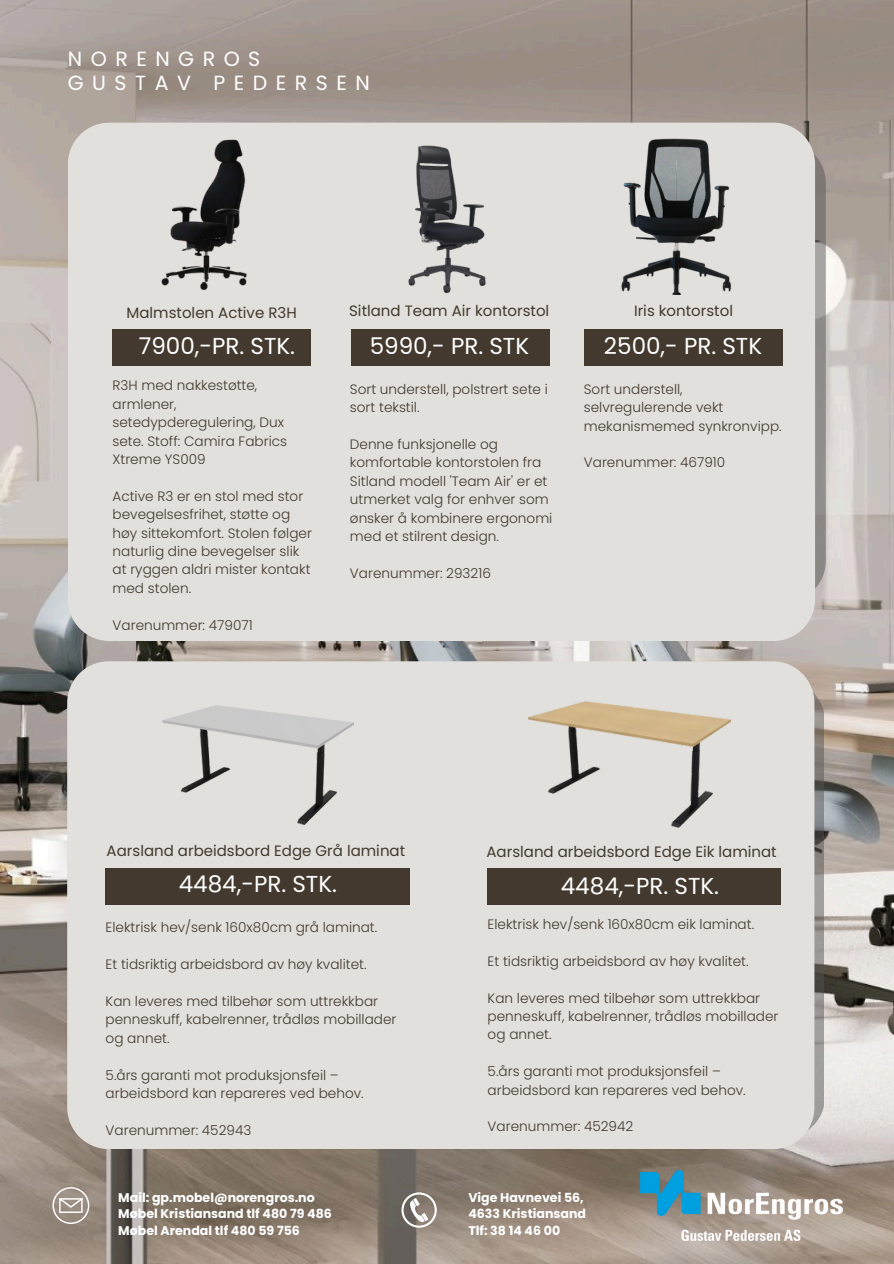
<style>
.page{position:relative;width:894px;height:1264px;background:#fff}
.page>*{position:absolute;margin:0;border:0;box-sizing:border-box;transform-origin:0 0}
.t1{font:23.1px "Poppins";color:#fff}
.t2{font:20.55px/23.7px "Poppins";letter-spacing:.415em;color:#fff}
.t3{font:15px "Poppins";color:#43392e}
.t4{font:300 13.65px/18.5px "Poppins";color:#43392e}
.t5{font:700 12.6px/16.8px "Poppins";color:#fff}
</style>
<div class="page">
<img style="left:0;top:0;width:893px;height:1263px">
<div style="left:67px;top:661px;width:747px;height:488px;background:#e1e0dc"></div>
<div style="left:106px;top:868px;width:304px;height:36px;background:#43392e"></div>
<div style="left:487px;top:868px;width:293px;height:36px;background:#43392e"></div>
<div style="left:68px;top:123px;width:746px;height:518px;background:#e1e0dc"></div>
<div style="left:351px;top:329px;width:198px;height:37px;background:#43392e"></div>
<div style="left:584px;top:329px;width:198px;height:37px;background:#43392e"></div>
<div style="left:112px;top:329px;width:198px;height:37px;background:#43392e"></div>
<img style="left:604px;top:136px;width:144px;height:158px">
<img style="left:394px;top:136px;width:104px;height:165px">
<img style="left:162px;top:705px;width:191px;height:119px">
<img style="left:528px;top:701px;width:202px;height:126px">
<img style="left:146px;top:127px;width:143px;height:176px">
<svg style="left:401px;top:1192px;width:35px;height:35px"></svg>
<svg style="left:52px;top:1187px;width:37px;height:36px"></svg>
<img style="left:640px;top:1170px;width:202px;height:70px">
<h3 class="t2" style="left:68px;top:47px;width:303px">NORENGROS<br>GUSTAV PEDERSEN</h3>
<h3 class="t3" style="left:126px;top:302px;width:172px">Malmstolen Active R3H</h3>
<p class="t3" style="left:349px;top:300px;width:202px">Sitland Team Air kontorstol</p>
<h3 class="t3" style="left:634px;top:300px;width:100px">Iris kontorstol</h3>
<h1 class="t1" style="left:139px;top:330px;width:158px">7900,-PR. STK.</h1>
<h3 class="t1" style="left:369px;top:330px;width:161px">5990,- PR. STK</h3>
<p class="t1" style="left:603px;top:330px;width:160px">2500,- PR. STK</p>
<h3 class="t4" style="left:112px;top:376px;width:176px">R3H med nakkestøtte, armlener, setedypderegulering, Dux sete. Stoff: Camira Fabrics<br>Xtreme YS009</h3>
<h3 class="t4" style="left:112px;top:487px;width:201px">Active R3 er en stol med stor bevegelsesfrihet, støtte og høy sittekomfort. Stolen følger naturlig dine bevegelser slik at ryggen aldri mister kontakt med stolen.</h3>
<h3 class="t4" style="left:112px;top:615px;width:141px">Varenummer: 479071</h3>
<p class="t4" style="left:350px;top:380px;width:199px">Sort understell, polstrert sete i sort tekstil.</p>
<h3 class="t4" style="left:350px;top:435px;width:204px">Denne funksjonelle og komfortable kontorstolen fra<br>Sitland modell 'Team Air' er et utmerket valg for enhver som ønsker å kombinere ergonomi med et stilrent design.</h3>
<p class="t4" style="left:350px;top:563px;width:142px">Varenummer: 293216</p>
<h3 class="t4" style="left:583px;top:380px;width:199px">Sort understell, selvregulerende vekt mekanismemed synkronvipp.</h3>
<h3 class="t4" style="left:583px;top:453px;width:143px">Varenummer: 467910</h3>
<h1 class="t3" style="left:107px;top:839px;width:300px">Aarsland arbeidsbord Edge Grå laminat</h1>
<h1 class="t3" style="left:486px;top:841px;width:292px">Aarsland arbeidsbord Edge Eik laminat</h1>
<h1 class="t1" style="left:179px;top:868px;width:160px">4484,-PR. STK.</h1>
<h1 class="t1" style="left:560px;top:869px;width:160px">4484,-PR. STK.</h1>
<h3 class="t4" style="left:106px;top:918px;width:273px">Elektrisk hev/senk 160x80cm grå laminat.</h3>
<h3 class="t4" style="left:106px;top:955px;width:262px">Et tidsriktig arbeidsbord av høy kvalitet.</h3>
<h3 class="t4" style="left:106px;top:992px;width:292px">Kan leveres med tilbehør som uttrekkbar penneskuff, kabelrenner, trådløs mobillader og annet.</h3>
<h3 class="t4" style="left:106px;top:1065px;width:259px">5.års garanti mot produksjonsfeil – arbeidsbord kan repareres ved behov.</h3>
<h3 class="t4" style="left:106px;top:1120px;width:147px">Varenummer: 452943</h3>
<p class="t5" style="left:118px;top:1188px;width:198px">Mail: gp.mobel@norengros.no</p>
<p class="t5" style="left:118px;top:1205px;width:215px">Møbel Kristiansand tlf 480 79 486<br>Møbel Arendal tlf 480 59 756</p>
<h3 class="t4" style="left:487px;top:915px;width:268px">Elektrisk hev/senk 160x80cm eik laminat.</h3>
<h3 class="t4" style="left:487px;top:951px;width:262px">Et tidsriktig arbeidsbord av høy kvalitet.</h3>
<h3 class="t4" style="left:487px;top:988px;width:292px">Kan leveres med tilbehør som uttrekkbar penneskuff, kabelrenner, trådløs mobillader og annet.</h3>
<h3 class="t4" style="left:487px;top:1062px;width:259px">5.års garanti mot produksjonsfeil – arbeidsbord kan repareres ved behov.</h3>
<h3 class="t4" style="left:487px;top:1117px;width:147px">Varenummer: 452942</h3>
<p class="t5" style="left:468px;top:1188px;width:117px">Vige Havnevei 56,</p>
<p class="t5" style="left:468px;top:1205px;width:119px">4633 Kristiansand</p>
<p class="t5" style="left:468px;top:1222px;width:93px">Tlf: 38 14 46 00</p>
</div>
